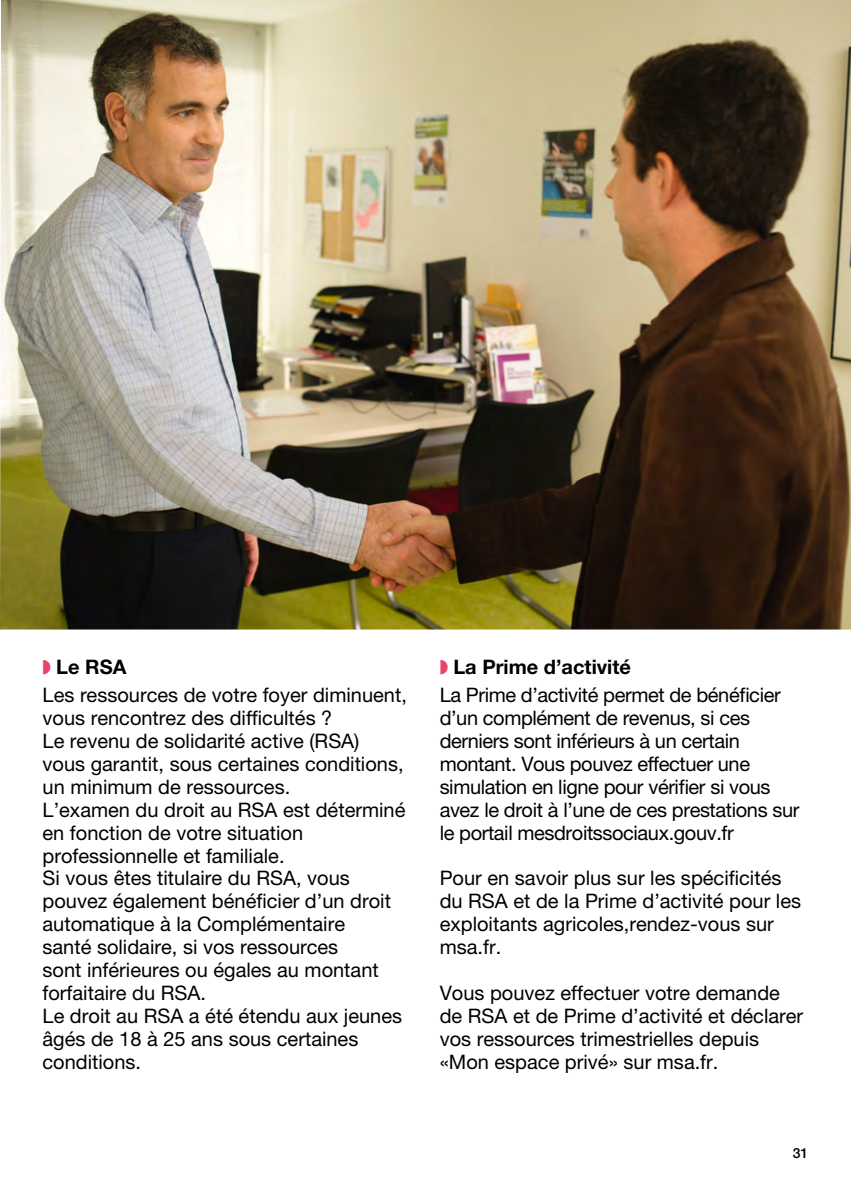
<style>
.page{position:relative;width:851px;height:1191px;background:#fff}
.page>*{position:absolute;margin:0;border:0;box-sizing:border-box;transform-origin:0 0}
.Texte_Courant{font:20px/23px "Helvetica Neue LT Pro";color:#000}
.Texte_Courant-2{font:20px/23px "Helvetica Neue LT Pro";letter-spacing:-.02em;color:#000}
.Texte_CourantDemiLune{font:700 20px "Helvetica Neue LT Pro";color:#000}
.t1{font:500 14px "Helvetica Neue LT Pro";color:#000}
.s1{color:#e94368}
</style>
<div class="page">
<img style="left:0;top:0;width:850px;height:629px">
<p class="Texte_CourantDemiLune" style="left:43px;top:654px;width:85px"><span class="s1">◗</span> Le RSA</p>
<p class="Texte_Courant" style="left:43px;top:683px;width:366px">Les ressources de votre foyer diminuent,</p>
<p class="Texte_Courant" style="left:43px;top:706px;width:291px">vous rencontrez des difficultés ?</p>
<p class="Texte_Courant" style="left:43px;top:729px;width:318px">Le revenu de solidarité active (RSA)</p>
<p class="Texte_Courant" style="left:43px;top:752px;width:362px">vous garantit, sous certaines conditions,</p>
<p class="Texte_Courant" style="left:43px;top:775px;width:249px">un minimum de ressources.</p>
<p class="Texte_Courant" style="left:43px;top:798px;width:364px">L’examen du droit au RSA est déterminé</p>
<p class="Texte_Courant" style="left:43px;top:820px;width:262px">en fonction de votre situation</p>
<p class="Texte_Courant" style="left:43px;top:843px;width:243px">professionnelle et familiale.</p>
<p class="Texte_Courant" style="left:43px;top:866px;width:309px">Si vous êtes titulaire du RSA, vous</p>
<p class="Texte_Courant" style="left:43px;top:889px;width:350px">pouvez également bénéficier d’un droit</p>
<p class="Texte_Courant" style="left:43px;top:912px;width:304px">automatique à la Complémentaire</p>
<p class="Texte_Courant" style="left:43px;top:935px;width:297px">santé solidaire, si vos ressources</p>
<p class="Texte_Courant" style="left:43px;top:958px;width:337px">sont inférieures ou égales au montant</p>
<p class="Texte_Courant" style="left:43px;top:981px;width:165px">forfaitaire du RSA.</p>
<p class="Texte_Courant" style="left:43px;top:1004px;width:361px">Le droit au RSA a été étendu aux jeunes</p>
<p class="Texte_Courant" style="left:43px;top:1027px;width:317px">âgés de 18 à 25 ans sous certaines</p>
<p class="Texte_Courant" style="left:43px;top:1049px;width:100px">conditions.</p>
<p class="Texte_CourantDemiLune" style="left:439px;top:654px;width:193px"><span class="s1">◗</span> La Prime d’activité</p>
<p class="Texte_Courant-2" style="left:439px;top:683px;width:361px">La Prime d’activité permet de bénéficier d’un complément de revenus, si ces derniers sont inférieurs à un certain montant. Vous pouvez effectuer une simulation en ligne pour vérifier si vous avez le droit à l’une de ces prestations sur le portail mesdroitssociaux.gouv.fr</p>
<p class="Texte_Courant" style="left:439px;top:866px;width:363px">Pour en savoir plus sur les spécificités du RSA et de la Prime d’activité pour les exploitants agricoles,rendez-vous sur msa.fr.</p>
<p class="Texte_Courant" style="left:439px;top:981px;width:342px">Vous pouvez effectuer votre demande</p>
<p class="Texte_Courant" style="left:439px;top:1004px;width:365px">de RSA et de Prime d’activité et déclarer</p>
<p class="Texte_Courant" style="left:439px;top:1027px;width:321px">vos ressources trimestrielles depuis «Mon espace privé» sur msa.fr.</p>
<p class="t1" style="left:792px;top:1145px;width:17px">31</p>
</div>
